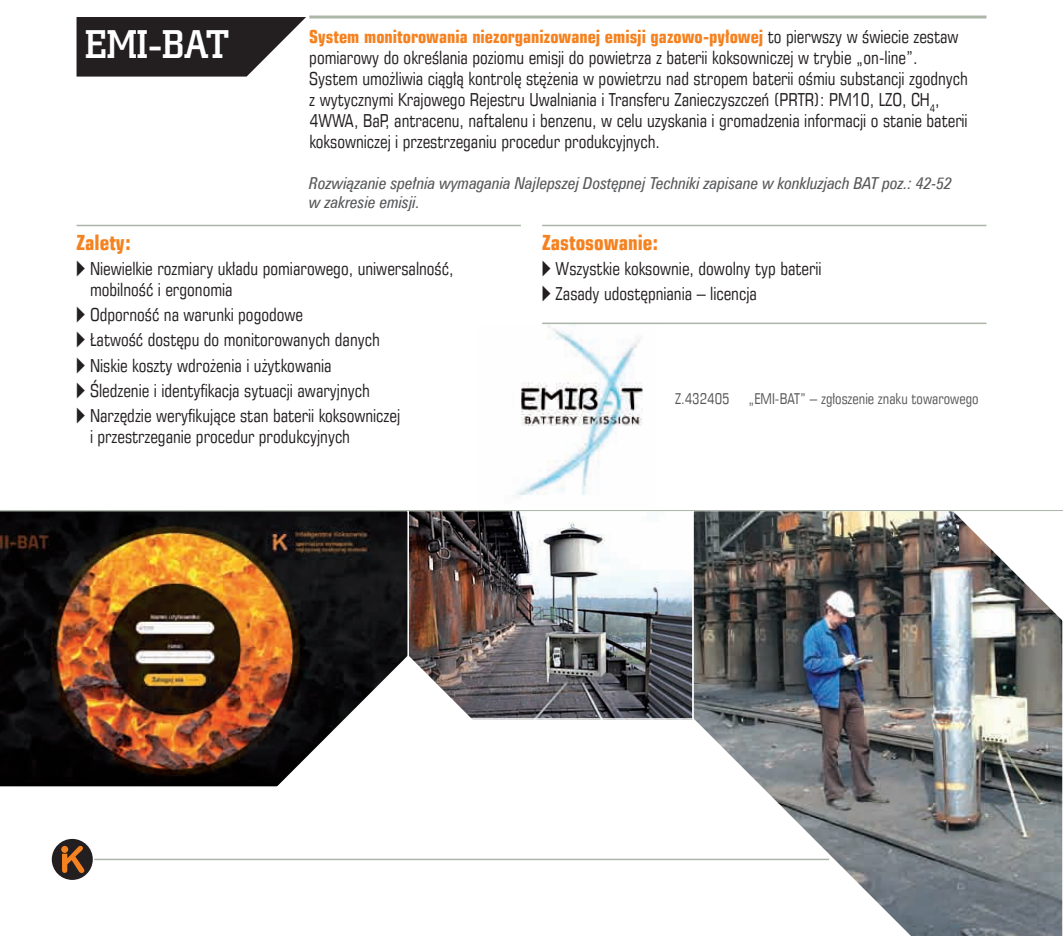
<style>
.page{position:relative;width:1063px;height:936px;background:#fff}
.page>*{position:absolute;margin:0;border:0;box-sizing:border-box;transform-origin:0 0}
.t1{font:40.5px "Square Slab 711 Md EU";color:#fff}
.t2{font:700 21px "Square 721 Cn EU";color:#f58220}
.t3{font:18px/21px "Square 721 Cn EU";color:#231f20}
.t4{font:italic 16.5px/19.5px "Zurich Cn EU";color:#57585a}
.t5{font:15px "Square 721 Cn EU";color:#57585a}
.s1{font-weight:700;color:#f58220}
.s2{font-family:"Newspaper Pi"}
</style>
<div class="page">
<img style="left:410px;top:512px;width:281px;height:204px">
<div style="left:407px;top:509px;width:287px;height:210px;border:2px solid #fff"></div>
<img style="left:0;top:509px;width:410px;height:278px">
<img style="left:692px;top:509px;width:209px;height:417px">
<img style="left:901px;top:511px;width:162px;height:424px">
<svg style="left:270px;top:655px;width:276px;height:206px"></svg>
<hr style="left:77px;top:858px;width:752px;height:2px;background:#abb5a8">
<img style="left:516px;top:324px;width:127px;height:172px">
<svg style="left:77px;top:17px;width:229px;height:60px"></svg>
<hr style="left:77px;top:225px;width:444px;height:1px;background:#abb5a8">
<hr style="left:542px;top:225px;width:444px;height:1px;background:#abb5a8">
<hr style="left:542px;top:322px;width:444px;height:2px;background:#abb5a8">
<hr style="left:309px;top:16px;width:677px;height:3px;background:#abb5a8">
<div style="left:51px;top:838px;width:43px;height:42px;background:#231f20;border-radius:50%"></div>
<div style="left:50px;top:837px;width:44px;height:44px;border:2px solid #fff;border-radius:50%"></div>
<svg style="left:62px;top:845px;width:22px;height:27px"></svg>
<hr style="left:0;top:510px;width:1063px;height:1px;background:#abb5a8">
<h1 class="t1" style="left:85px;top:19px;width:146px">EMI-BAT</h1>
<p class="t3" style="left:309px;top:26px;width:660px"><span class="s1">System monitorowania niezorganizowanej emisji gazowo-pyłowej</span> to pierwszy w świecie zestaw pomiarowy do określania poziomu emisji do powietrza z baterii koksowniczej w trybie „on-line”.<br>System umożliwia ciągłą kontrolę stężenia w powietrzu nad stropem baterii ośmiu substancji zgodnych z wytycznymi Krajowego Rejestru Uwalniania i Transferu Zanieczyszczeń (PRTR): PM10, LZO, CH<sub>4</sub>, 4WWA, BaP, antracenu, naftalenu i benzenu, w celu uzyskania i gromadzenia informacji o stanie baterii koksowniczej i przestrzeganiu procedur produkcyjnych.</p>
<p class="t4" style="left:309px;top:173px;width:644px">Rozwiązanie spełnia wymagania Najlepszej Dostępnej Techniki zapisane w konkluzjach BAT poz.: 42-52 w zakresie emisji.</p>
<p class="t2" style="left:77px;top:228px;width:56px">Zalety:</p>
<p class="t3" style="left:90px;top:258px;width:365px;text-indent:-14px"><span class="s2">V</span> Niewielkie rozmiary układu pomiarowego, uniwersalność, mobilność i ergonomia</p>
<p class="t3" style="left:77px;top:302px;width:325px;line-height:25.2px"><span class="s2">V</span> Odporność na warunki pogodowe<br><span class="s2">V</span> Łatwość dostępu do monitorowanych danych<br><span class="s2">V</span> Niskie koszty wdrożenia i użytkowania<br><span class="s2">V</span> Śledzenie i identyfikacja sytuacji awaryjnych<br><span class="s2">V</span> Narzędzie weryfikujące stan baterii koksowniczej</p>
<p class="t3" style="left:90px;top:426px;width:262px">i przestrzeganie procedur produkcyjnych</p>
<p class="t2" style="left:542px;top:228px;width:118px">Zastosowanie:</p>
<p class="t3" style="left:542px;top:256px;width:281px;line-height:25.2px"><span class="s2">V</span> Wszystkie koksownie, dowolny typ baterii<br><span class="s2">V</span> Zasady udostępniania – licencja</p>
<p class="t5" style="left:675px;top:389px;width:56px">Z.432405</p>
<p class="t5" style="left:749px;top:389px;width:232px">„EMI-BAT” – zgłoszenie znaku towarowego</p>
</div>
